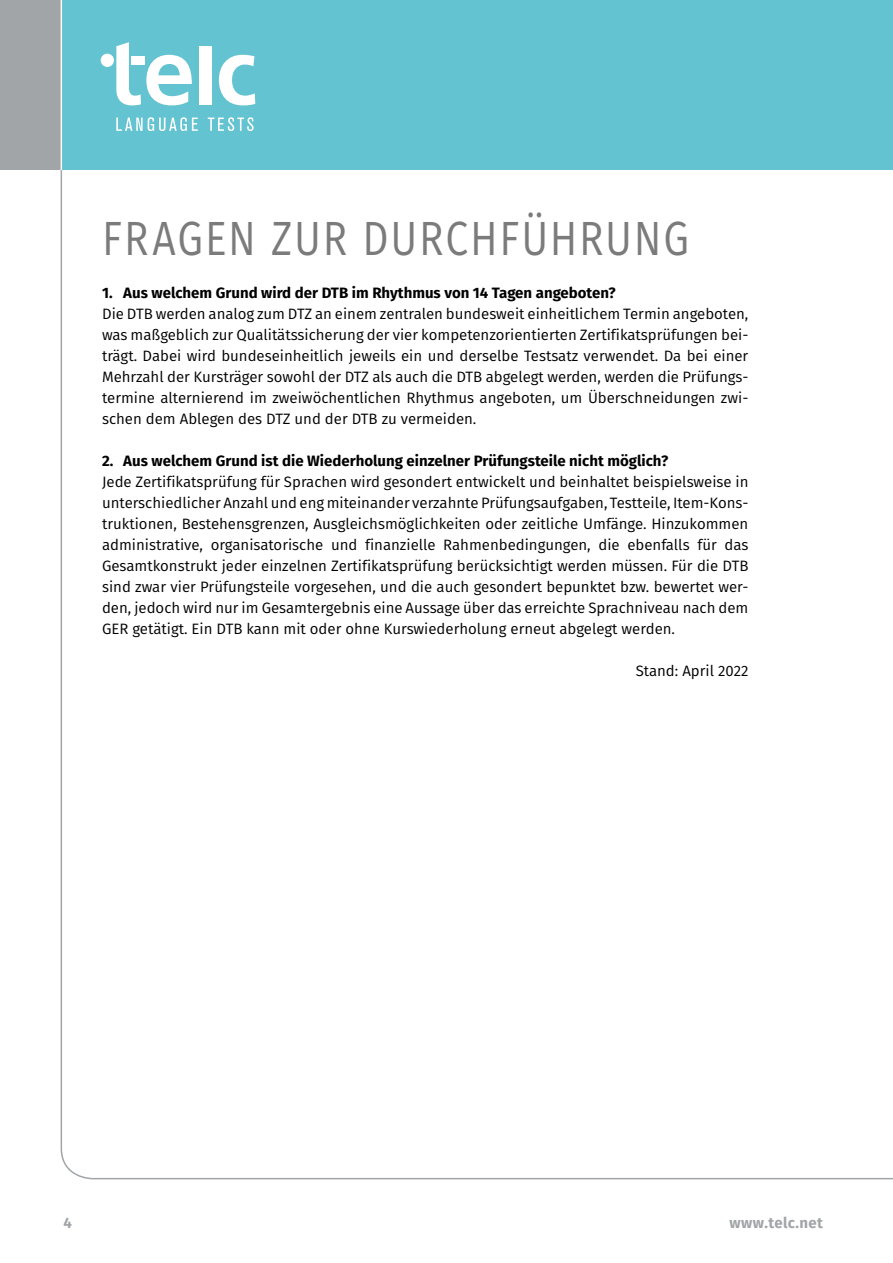
<style>
.page{position:relative;width:893px;height:1263px;background:#fff}
.page>*{position:absolute;margin:0;border:0;box-sizing:border-box;transform-origin:0 0}
.t1{font:48px "Fira Sans";letter-spacing:.04em;color:#7c7b7b;scale:.85 1}
.t2{font:15px/21px "Fira Sans";color:#000;text-align:justify}
.t3{font:700 15px "Fira Sans";color:#000}
.t4{font:700 15px "Fira Sans";letter-spacing:.025em;color:#a1a5a7}
</style>
<div class="page">
<div style="left:60px;top:0;width:833px;height:170px;background:#63c3d1"></div>
<svg style="left:116px;top:117px;width:82px;height:14px"></svg>
<svg style="left:208px;top:117px;width:46px;height:14px"></svg>
<svg style="left:116px;top:42px;width:76px;height:63px"></svg>
<div style="left:199px;top:46px;width:12px;height:58px;background:#fff"></div>
<svg style="left:219px;top:55px;width:36px;height:50px"></svg>
<div style="left:101px;top:54px;width:13px;height:13px;background:#fff;border-radius:50%"></div>
<div style="left:131px;top:56px;width:14px;height:9px;background:#fff"></div>
<div style="left:0;top:0;width:61px;height:170px;background:#a1a5a7"></div>
<hr style="left:61px;top:0;width:1px;height:170px;background:#fff">
<h1 class="t1" style="left:102px;top:203px;width:692px">FRAGEN ZUR DURCHFÜHRUNG</h1>
<p class="t3" style="left:102px;top:280px;width:515px">1. Aus welchem Grund wird der DTB im Rhythmus von 14 Tagen angeboten?</p>
<p class="t2" style="left:102px;top:303px;width:648px">Die DTB werden analog zum DTZ an einem zentralen bundesweit einheitlichem Termin angeboten, was maßgeblich zur Qualitätssicherung der vier kompetenzorientierten Zertifikatsprüfungen bei&shy;trägt. Dabei wird bundeseinheitlich jeweils ein und derselbe Testsatz verwendet. Da bei einer Mehrzahl der Kursträger sowohl der DTZ als auch die DTB abgelegt werden, werden die Prüfungs&shy;termine alternierend im zweiwöchentlichen Rhythmus angeboten, um Überschneidungen zwi&shy;schen dem Ablegen des DTZ und der DTB zu vermeiden.</p>
<p class="t3" style="left:102px;top:448px;width:568px">2. Aus welchem Grund ist die Wiederholung einzelner Prüfungsteile nicht möglich?</p>
<p class="t2" style="left:102px;top:471px;width:648px">Jede Zertifikatsprüfung für Sprachen wird gesondert entwickelt und beinhaltet beispielsweise in unterschiedlicher Anzahl und eng miteinander verzahnte Prüfungsaufgaben, Testteile, Item-Kons&shy;truktionen, Bestehensgrenzen, Ausgleichsmöglichkeiten oder zeitliche Umfänge. Hinzukommen administrative, organisatorische und finanzielle Rahmenbedingungen, die ebenfalls für das Gesamtkonstrukt jeder einzelnen Zertifikatsprüfung berücksichtigt werden müssen. Für die DTB sind zwar vier Prüfungsteile vorgesehen, und die auch gesondert bepunktet bzw. bewertet wer&shy;den, jedoch wird nur im Gesamtergebnis eine Aussage über das erreichte Sprachniveau nach dem GER getätigt. Ein DTB kann mit oder ohne Kurswiederholung erneut abgelegt werden.</p>
<p class="t2" style="left:636px;top:660px;width:114px">Stand: April 2022</p>
<p class="t4" style="left:64px;top:1210px;width:10px">4</p>
<p class="t4" style="left:729px;top:1210px;width:95px">www.telc.net</p>
</div>
